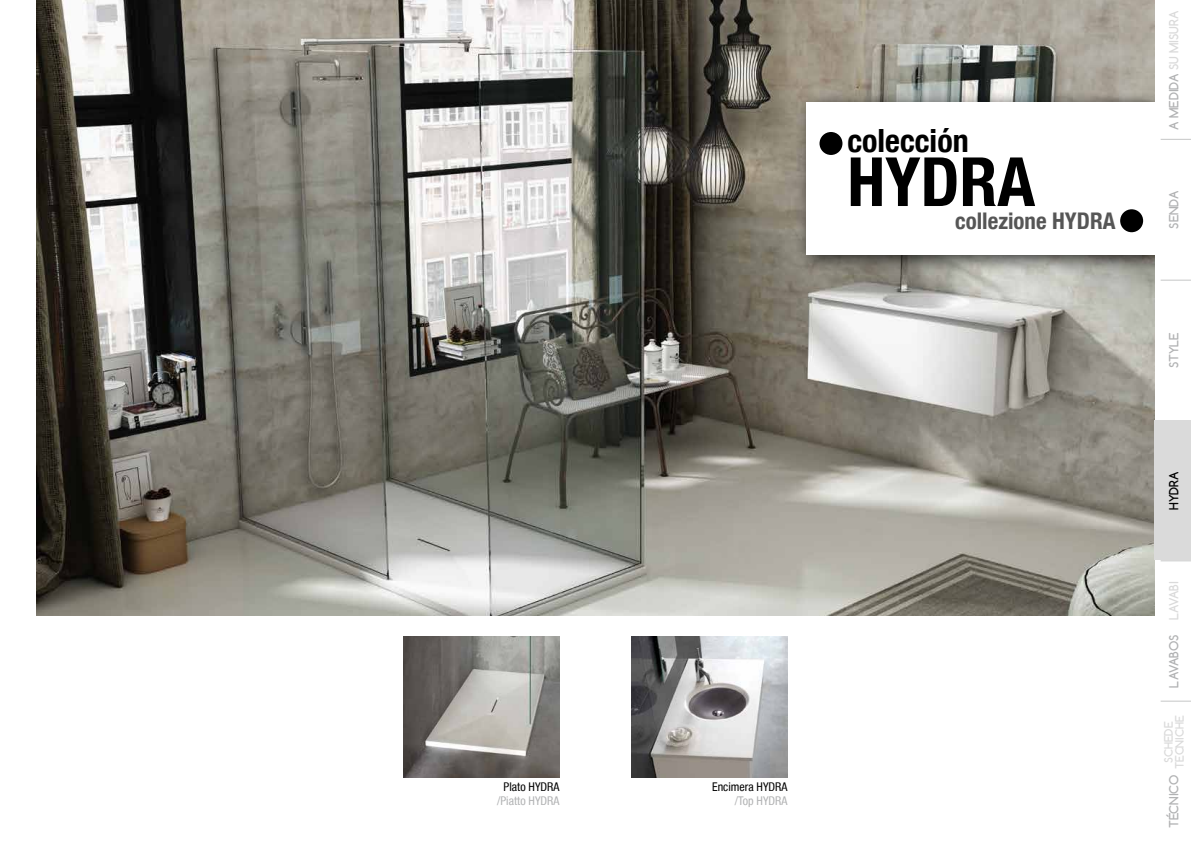
<style>
.page{position:relative;width:1191px;height:842px;background:#fff}
.page>*{position:absolute;margin:0;border:0;box-sizing:border-box;transform-origin:0 0}
.t1{font:700 condensed 68px "Helvetica Neue LT";color:#000}
.t2{font:700 condensed 32px "Helvetica Neue LT";color:#000}
.t3{font:700 condensed 22.9px "Helvetica Neue LT";color:#565656}
.t4{font:700 12px "Comfortaa";color:#b1b2b3}
.t5{font:condensed 12px "Helvetica Neue LT";color:#000}
.t6{font:700 12px "Comfortaa";color:#dadada}
.t7{font:condensed 12px "Helvetica Neue LT";color:#b1b2b3}
.t8{font:700 12px "Comfortaa";color:#000}
.t9{font:700 11px/11px "Comfortaa";color:#dadada;text-align:center}
.s1{color:#b1b2b3}
</style>
<div class="page">
<img style="left:36px;top:0;width:1119px;height:615px">
<div style="left:794px;top:90px;width:381px;height:184px;background:#000;opacity:.75"></div>
<div style="left:806px;top:102px;width:349px;height:153px;background:#fff"></div>
<div style="left:819px;top:132px;width:23px;height:23px;background:#000;border-radius:50%"></div>
<div style="left:1120px;top:209px;width:23px;height:23px;background:#000;border-radius:50%"></div>
<img style="left:631px;top:637px;width:156px;height:141px">
<img style="left:403px;top:637px;width:156px;height:141px">
<div style="left:1155px;top:0;width:36px;height:842px;background:#fff"></div>
<hr style="left:1160px;top:560px;width:31px;height:1px;background:#c5c6c6">
<hr style="left:1160px;top:701px;width:31px;height:1px;background:#c5c6c6">
<hr style="left:1160px;top:280px;width:31px;height:1px;background:#c5c6c6">
<hr style="left:1160px;top:139px;width:31px;height:1px;background:#c5c6c6">
<div style="left:1155px;top:420px;width:36px;height:140px;background:#dadada"></div>
<p class="t5" style="left:503px;top:780px;width:57px">Plato HYDRA</p>
<p class="t5" style="left:712px;top:780px;width:77px">Encimera HYDRA</p>
<p class="t7" style="left:497px;top:794px;width:64px">/Piatto HYDRA</p>
<p class="t7" style="left:735px;top:794px;width:54px">/Top HYDRA</p>
<h2 class="t2" style="left:847px;top:121px;width:123px">colección</h2>
<h1 class="t1" style="left:847px;top:141px;width:189px">HYDRA</h1>
<h3 class="t3" style="left:955px;top:207px;width:162px">collezione HYDRA</h3>
<p class="t6" style="left:1166px;top:130px;width:121px;rotate:-90deg"><span class="s1">A MEDIDA</span> SU MISURA</p>
<p class="t4" style="left:1166px;top:229px;width:39px;rotate:-90deg">SENDA</p>
<p class="t4" style="left:1166px;top:368px;width:38px;rotate:-90deg">STYLE</p>
<p class="t8" style="left:1166px;top:510px;width:40px;rotate:-90deg">HYDRA</p>
<p class="t6" style="left:1166px;top:620px;width:41px;rotate:-90deg">LAVABI</p>
<p class="t4" style="left:1166px;top:687px;width:54px;rotate:-90deg">LAVABOS</p>
<p class="t9" style="left:1163px;top:769px;width:55px;rotate:-90deg">SCHEDE<br>TECNICHE</p>
<p class="t4" style="left:1166px;top:828px;width:55px;rotate:-90deg">TÉCNICO</p>
</div>
